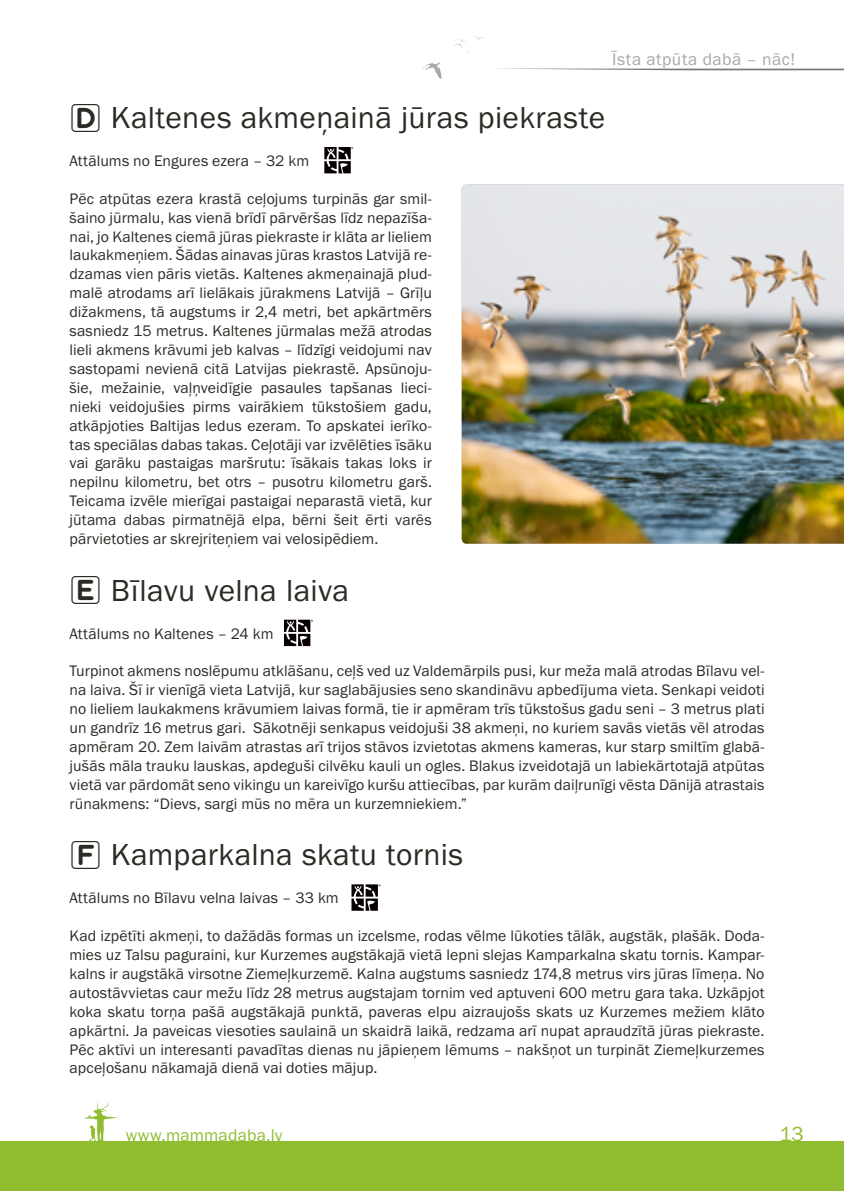
<style>
.page{position:relative;width:844px;height:1191px;background:#fff}
.page>*{position:absolute;margin:0;border:0;box-sizing:border-box;transform-origin:0 0}
.t1{font:31.5px "Franklin Gothic";letter-spacing:.01em;color:#2c2a25}
.t2{font:21px "Franklin Gothic";color:#90bd2f}
.t3{font:17.5px "Franklin Gothic";letter-spacing:.03em;color:#a8a9a8}
.t4{font:17.5px "Franklin Gothic";letter-spacing:.01em;color:#90bd2f}
.t5{font:15.75px/18.9px "Franklin Gothic";letter-spacing:.005em;color:#2c2a25;text-align:justify}
.s1{font-family:"Mamma Daba Picto";font-size:35px}
</style>
<div class="page">
<svg style="left:543px;top:69px;width:300px;height:1px"></svg>
<div style="left:0;top:1141px;width:843px;height:50px;background:#90bd2f"></div>
<img style="left:461px;top:184px;width:382px;height:359px">
<svg style="left:84px;top:1102px;width:32px;height:39px"></svg>
<svg style="left:422px;top:62px;width:19px;height:17px"></svg>
<svg style="left:455px;top:35px;width:28px;height:18px"></svg>
<svg style="left:324px;top:147px;width:29px;height:26px"></svg>
<svg style="left:284px;top:619px;width:29px;height:27px"></svg>
<svg style="left:351px;top:884px;width:29px;height:26px"></svg>
<p class="t3" style="left:612px;top:48px;width:184px">Īsta atpūta dabā – nāc!</p>
<h1 class="t1" style="left:69px;top:98px;width:537px"><span class="s1">d</span> Kaltenes akmeņainā jūras piekraste</h1>
<p class="t5" style="left:69px;top:151px;width:241px">Attālums no Engures ezera – 32 km</p>
<p class="t5" style="left:69px;top:189px;width:364px">Pēc atpūtas ezera krastā ceļojums turpinās gar smil&shy;šaino jūrmalu, kas vienā brīdī pārvēršas līdz nepazīša&shy;nai, jo Kaltenes ciemā jūras piekraste ir klāta ar lieliem laukakmeņiem. Šādas ainavas jūras krastos Latvijā re&shy;dzamas vien pāris vietās. Kaltenes akmeņainajā plud&shy;malē atrodams arī lielākais jūrakmens Latvijā – Grīļu dižakmens, tā augstums ir 2,4 metri, bet apkārtmērs sasniedz 15 metrus. Kaltenes jūrmalas mežā atrodas lieli akmens krāvumi jeb kalvas – līdzīgi veidojumi nav sastopami nevienā citā Latvijas piekrastē. Apsūnoju&shy;šie, mežainie, vaļņveidīgie pasaules tapšanas lieci&shy;nieki veidojušies pirms vairākiem tūkstošiem gadu, atkāpjoties Baltijas ledus ezeram. To apskatei ierīko&shy;tas speciālas dabas takas. Ceļotāji var izvēlēties īsāku vai garāku pastaigas maršrutu: īsākais takas loks ir nepilnu kilometru, bet otrs – pusotru kilometru garš.<br>Teicama izvēle mierīgai pastaigai neparastā vietā, kur jūtama dabas pirmatnējā elpa, bērni šeit ērti varēs pārvietoties ar skrejriteņiem vai velosipēdiem.</p>
<h1 class="t1" style="left:69px;top:570px;width:281px"><span class="s1">e</span> Bīlavu velna laiva</h1>
<p class="t5" style="left:69px;top:624px;width:205px">Attālums no Kaltenes – 24 km</p>
<p class="t5" style="left:69px;top:662px;width:696px">Turpinot akmens noslēpumu atklāšanu, ceļš ved uz Valdemārpils pusi, kur meža malā atrodas Bīlavu vel&shy;na laiva. Šī ir vienīgā vieta Latvijā, kur saglabājusies seno skandināvu apbedījuma vieta. Senkapi veidoti no lieliem laukakmens krāvumiem laivas formā, tie ir apmēram trīs tūkstošus gadu seni – 3 metrus plati un gandrīz 16 metrus gari. Sākotnēji senkapus veidojuši 38 akmeņi, no kuriem savās vietās vēl atrodas apmēram 20. Zem laivām atrastas arī trijos stāvos izvietotas akmens kameras, kur starp smiltīm glabā&shy;jušās māla trauku lauskas, apdeguši cilvēku kauli un ogles. Blakus izveidotajā un labiekārtotajā atpūtas vietā var pārdomāt seno vikingu un kareivīgo kuršu attiecības, par kurām daiļrunīgi vēsta Dānijā atrastais rūnakmens: “Dievs, sargi mūs no mēra un kurzemniekiem.”</p>
<h1 class="t1" style="left:69px;top:835px;width:395px"><span class="s1">f</span> Kamparkalna skatu tornis</h1>
<p class="t5" style="left:69px;top:889px;width:271px">Attālums no Bīlavu velna laivas – 33 km</p>
<p class="t5" style="left:69px;top:926px;width:696px">Kad izpētīti akmeņi, to dažādās formas un izcelsme, rodas vēlme lūkoties tālāk, augstāk, plašāk. Doda&shy;mies uz Talsu paguraini, kur Kurzemes augstākajā vietā lepni slejas Kamparkalna skatu tornis. Kampar&shy;kalns ir augstākā virsotne Ziemeļkurzemē. Kalna augstums sasniedz 174,8 metrus virs jūras līmeņa. No autostāvvietas caur mežu līdz 28 metrus augstajam tornim ved aptuveni 600 metru gara taka. Uzkāpjot koka skatu torņa pašā augstākajā punktā, paveras elpu aizraujošs skats uz Kurzemes mežiem klāto apkārtni. Ja paveicas viesoties saulainā un skaidrā laikā, redzama arī nupat apraudzītā jūras piekraste.<br>Pēc aktīvi un interesanti pavadītas dienas nu jāpieņem lēmums – nakšņot un turpināt Ziemeļkurzemes apceļošanu nākamajā dienā vai doties mājup.</p>
<p class="t4" style="left:126px;top:1124px;width:158px">www.mammadaba.lv</p>
<h2 class="t2" style="left:779px;top:1121px;width:26px">13</h2>
</div>
